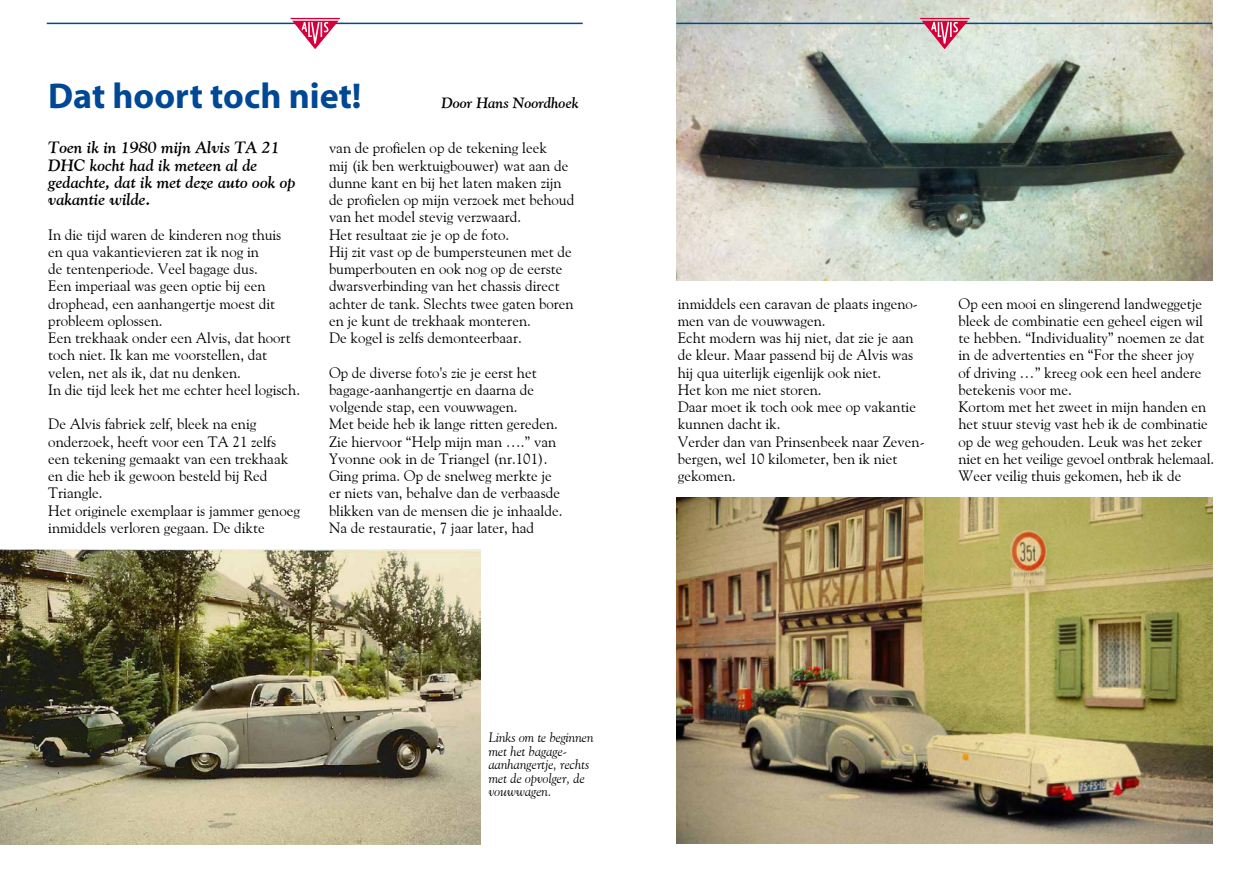
<style>
.page{position:relative;width:1259px;height:893px;background:#fff}
.page>*{position:absolute;margin:0;border:0;box-sizing:border-box;transform-origin:0 0}
.t1{font:700 36px "Myriad";color:#004895}
.t2{font:italic 700 16.5px/17.2px "Goudy Old Style BT";color:#000}
.t3{font:15px/17.2px "Goudy Old Style BT";color:#000}
.t4{font:italic 700 15px "Goudy Old Style BT";color:#000}
.t5{font:italic 13.5px/13.5px "Goudy Old Style BT";color:#000}
</style>
<div class="page">
<hr style="left:47px;top:23px;width:536px;height:1px;background:#004895">
<svg style="left:290px;top:18px;width:50px;height:31px"></svg>
<img style="left:0;top:549px;width:480px;height:295px">
<img style="left:676px;top:0;width:536px;height:281px">
<img style="left:677px;top:497px;width:535px;height:347px">
<hr style="left:676px;top:23px;width:536px;height:1px;background:#004895">
<svg style="left:919px;top:18px;width:51px;height:31px"></svg>
<h1 class="t1" style="left:48px;top:77px;width:315px">Dat hoort toch niet!</h1>
<p class="t4" style="left:441px;top:94px;width:139px">Door Hans Noordhoek</p>
<p class="t2" style="left:48px;top:139px;width:249px">Toen ik in 1980 mijn Alvis TA 21<br>DHC kocht had ik meteen al de gedachte, dat ik met deze auto ook op vakantie wilde.</p>
<p class="t3" style="left:48px;top:225px;width:253px">In die tijd waren de kinderen nog thuis<br>en qua vakantievieren zat ik nog in<br>de tentenperiode. Veel bagage dus.<br>Een imperiaal was geen optie bij een drophead, een aanhangertje moest dit probleem oplossen.<br>Een trekhaak onder een Alvis, dat hoort toch niet. Ik kan me voorstellen, dat velen, net als ik, dat nu denken.<br>In die tijd leek het me echter heel logisch.</p>
<p class="t3" style="left:48px;top:415px;width:253px">De Alvis fabriek zelf, bleek na enig onderzoek, heeft voor een TA 21 zelfs een tekening gemaakt van een trekhaak en die heb ik gewoon besteld bij Red Triangle.<br>Het originele exemplaar is jammer genoeg inmiddels verloren gegaan. De dikte</p>
<p class="t3" style="left:329px;top:139px;width:247px">van de profielen op de tekening leek<br>mij (ik ben werktuigbouwer) wat aan de dunne kant en bij het laten maken zijn de profielen op mijn verzoek met behoud van het model stevig verzwaard.<br>Het resultaat zie je op de foto.<br>Hij zit vast op de bumpersteunen met de bumperbouten en ook nog op de eerste dwarsverbinding van het chassis direct achter de tank. Slechts twee gaten boren en je kunt de trekhaak monteren.<br>De kogel is zelfs demonteerbaar.</p>
<p class="t3" style="left:329px;top:363px;width:235px">Op de diverse foto's zie je eerst het bagage-aanhangertje en daarna de volgende stap, een vouwwagen.<br>Met beide heb ik lange ritten gereden.<br>Zie hiervoor “Help mijn man ….” van Yvonne ook in de Triangel (nr.101).<br>Ging prima. Op de snelweg merkte je er niets van, behalve dan de verbaasde blikken van de mensen die je inhaalde.<br>Na de restauratie, 7 jaar later, had</p>
<p class="t5" style="left:489px;top:731px;width:106px">Links om te beginnen met het bagage&shy;aanhangertje, rechts met de opvolger, de vouwwagen.</p>
<p class="t3" style="left:678px;top:294px;width:248px">inmiddels een caravan de plaats ingeno&shy;men van de vouwwagen.<br>Echt modern was hij niet, dat zie je aan de kleur. Maar passend bij de Alvis was hij qua uiterlijk eigenlijk ook niet.<br>Het kon me niet storen.<br>Daar moet ik toch ook mee op vakantie kunnen dacht ik.<br>Verder dan van Prinsenbeek naar Zeven&shy;bergen, wel 10 kilometer, ben ik niet gekomen.</p>
<p class="t3" style="left:958px;top:294px;width:257px">Op een mooi en slingerend landweggetje bleek de combinatie een geheel eigen wil te hebben. “Individuality” noemen ze dat in de advertenties en “For the sheer joy<br>of driving …” kreeg ook een heel andere betekenis voor me.<br>Kortom met het zweet in mijn handen en het stuur stevig vast heb ik de combinatie op de weg gehouden. Leuk was het zeker niet en het veilige gevoel ontbrak helemaal.<br>Weer veilig thuis gekomen, heb ik de</p>
</div>
